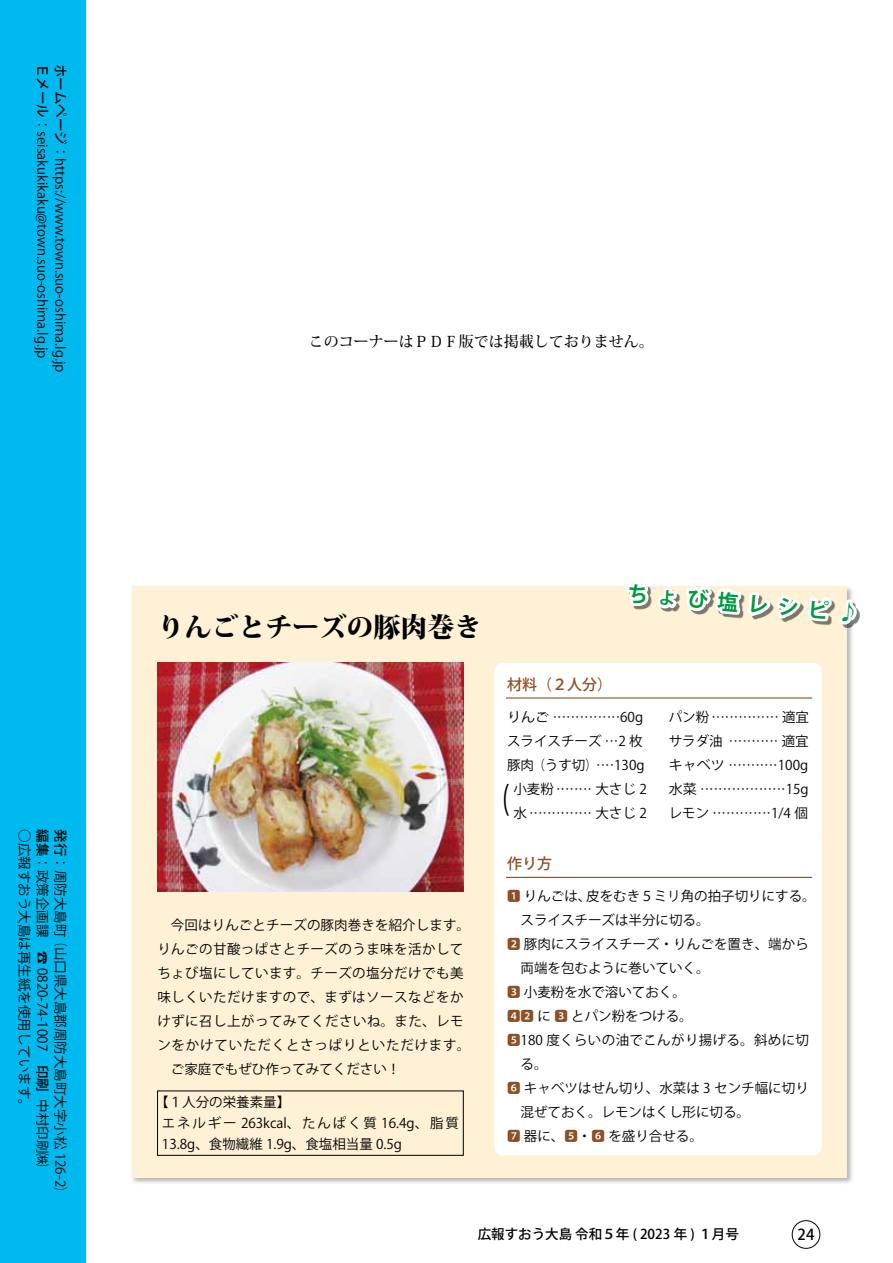
<style>
.page{position:relative;width:893px;height:1263px;background:#fff}
.page>*{position:absolute;margin:0;border:0;box-sizing:border-box;transform-origin:0 0}
.t1{font:34.5px "Koz Go Pro";color:#000;scale:.65 1}
.t2{font:800 27px "Koz Min Pro";color:#000}
.t3{font:700 21px "Koz Go Pro";color:#094}
.t4{font:500 15px "Koz Min Pro";color:#000}
.t5{font:500 15px "Koz Go Pro";color:#8c5026}
.t6{font:500 15px "Koz Go Pro";color:#000}
.t7{font:13.5px/24px "Koz Go Pro";color:#000}
.t8{font:13.5px/24px "Koz Go Pro";letter-spacing:.035em;color:#000}
.t9{font:13.5px/24px "Koz Go Pro";color:#000;text-align:center;scale:1.04 1}
.t10{font:13.5px "Koz Go Pro";letter-spacing:.025em;color:#000}
.t11{font:500 13.5px "Koz Go Pro";color:#000}
.s1{font-weight:500}
.s2{color:#8c5026}
</style>
<div class="page">
<div style="left:792px;top:1220px;width:28px;height:28px;border:1px solid #000;border-radius:50%"></div>
<div style="left:0;top:0;width:85px;height:1263px;background:#00b9ef"></div>
<div style="left:130px;top:585px;width:724px;height:601px;background:#000;opacity:.3"></div>
<div style="left:132px;top:587px;width:714px;height:591px;background:#fef1d5"></div>
<img style="left:157px;top:663px;width:306px;height:229px">
<svg style="left:620px;top:584px;width:236px;height:44px"></svg>
<div style="left:494px;top:836px;width:328px;height:319px;background:#fff"></div>
<div style="left:494px;top:663px;width:328px;height:173px;background:#fff"></div>
<hr style="left:506px;top:697px;width:306px;height:1px;background:#8c5026">
<hr style="left:506px;top:877px;width:306px;height:1px;background:#8c5026">
<p class="t7" style="left:69px;top:64px;width:310px;line-height:18px;rotate:90deg"><span class="s1">ホームページ</span>：https://www.town.suo-oshima l g. j p.<br><span class="s1">Ｅメール</span>：seisakukikaku@town.suo-oshima l g. j p.</p>
<p class="t7" style="left:54px;top:829px;width:264px;rotate:90deg"><span class="s1">編集</span>：政策企画課　☎ 0820-74-1007　<span class="s1">印刷</span></p>
<p class="t7" style="left:69px;top:1099px;width:99px;line-height:18px;text-indent:-270px;rotate:90deg"><span class="s1">発行</span>：周防大島町（山口県大島郡周防大島町大字小松 126-2(中村印刷㈱</p>
<p class="t7" style="left:36px;top:829px;width:285px;rotate:90deg">○広報すおう大島は再生紙を使用しています。</p>
<p class="t4" style="left:309px;top:331px;width:346px">このコーナーはＰＤＦ版では掲載しておりません。</p>
<h2 class="t2" style="left:157px;top:607px;width:325px">りんごとチーズの豚肉巻き</h2>
<p class="t8" style="left:157px;top:913px;width:314px">　今回はりんごとチーズの豚肉巻きを紹介します。りんごの甘酸っぱさとチーズのうま味を活かしてちょび塩にしています。チーズの塩分だけでも美味しくいただけますので、まずはソースなどをかけずに召し上がってみてくださいね。また、レモンをかけていただくとさっぱりといただけます。　ご家庭でもぜひ作ってみてください!</p>
<p class="t7" style="left:162px;top:1092px;width:298px;line-height:21px;text-indent:-7px">【１人分の栄養素量【<br>エネルギー 263kcal、たんぱく質 16.4g、脂質<br>13.8g、食物繊維 1.9g、食塩相当量 0.5g</p>
<h3 class="t3" style="left:628px;top:580px;width:234px;rotate:5deg">ちょび塩レシピ♪</h3>
<p class="t5" style="left:507px;top:675px;width:106px">材料（２人分(</p>
<p class="t9" style="left:507px;top:705px;width:136px">りんご ···············60gスライスチーズ ···2 枚豚肉（うす切）····130g小麦粉 ········ 大さじ 2水 ·············· 大さじ 2</p>
<p class="t7" style="left:669px;top:705px;width:142px;text-align:right">パン粉 ··············· 適宜··········· 適宜</p>
<p class="t7" style="left:669px;top:729px;width:142px">サラダ油<br>キャベツ ···········100g水菜 ···················15g</p>
<h1 class="t1" style="left:502px;top:776px;width:12px">)</h1>
<p class="t7" style="left:669px;top:801px;width:141px">レモン ·············1/4 個</p>
<p class="t5" style="left:507px;top:854px;width:46px">作り方</p>
<p class="t7" style="left:586px;top:884px;width:231px">皮をむき５ミリ角の拍子切りにする。</p>
<p class="t7" style="left:507px;top:884px;width:86px"><span class="s2">1</span> りんごは、</p>
<p class="t7" style="left:521px;top:908px;width:190px">スライスチーズは半分に切る。</p>
<p class="t7" style="left:507px;top:932px;width:303px"><span class="s2">2</span> 豚肉にスライスチーズ・りんごを置き、端から</p>
<p class="t7" style="left:521px;top:956px;width:190px">両端を包むように巻いていく。</p>
<p class="t7" style="left:507px;top:980px;width:180px"><span class="s2">3</span> 小麦粉を水で溶いておく。</p>
<p class="t7" style="left:507px;top:1004px;width:187px"><span class="s2">42</span> に <span class="s2">3</span> とパン粉をつける。</p>
<p class="t10" style="left:507px;top:1031px;width:303px"><span class="s2">5</span>180 度くらいの油でこんがり揚げる。斜めに切</p>
<p class="t7" style="left:521px;top:1052px;width:28px">る。</p>
<p class="t7" style="left:507px;top:1076px;width:303px"><span class="s2">6</span> キャベツはせん切り、水菜は 3 センチ幅に切り</p>
<p class="t7" style="left:521px;top:1100px;width:231px">混ぜておく。レモンはくし形に切る。</p>
<p class="t7" style="left:507px;top:1124px;width:197px"><span class="s2">7</span> 器に、<span class="s2">5</span>・<span class="s2">6</span> を盛り合せる。</p>
<p class="t11" style="left:478px;top:1225px;width:263px">広報すおう大島令和５年 ( 2023 年 １) 月号</p>
<p class="t6" style="left:798px;top:1224px;width:18px">24</p>
</div>
